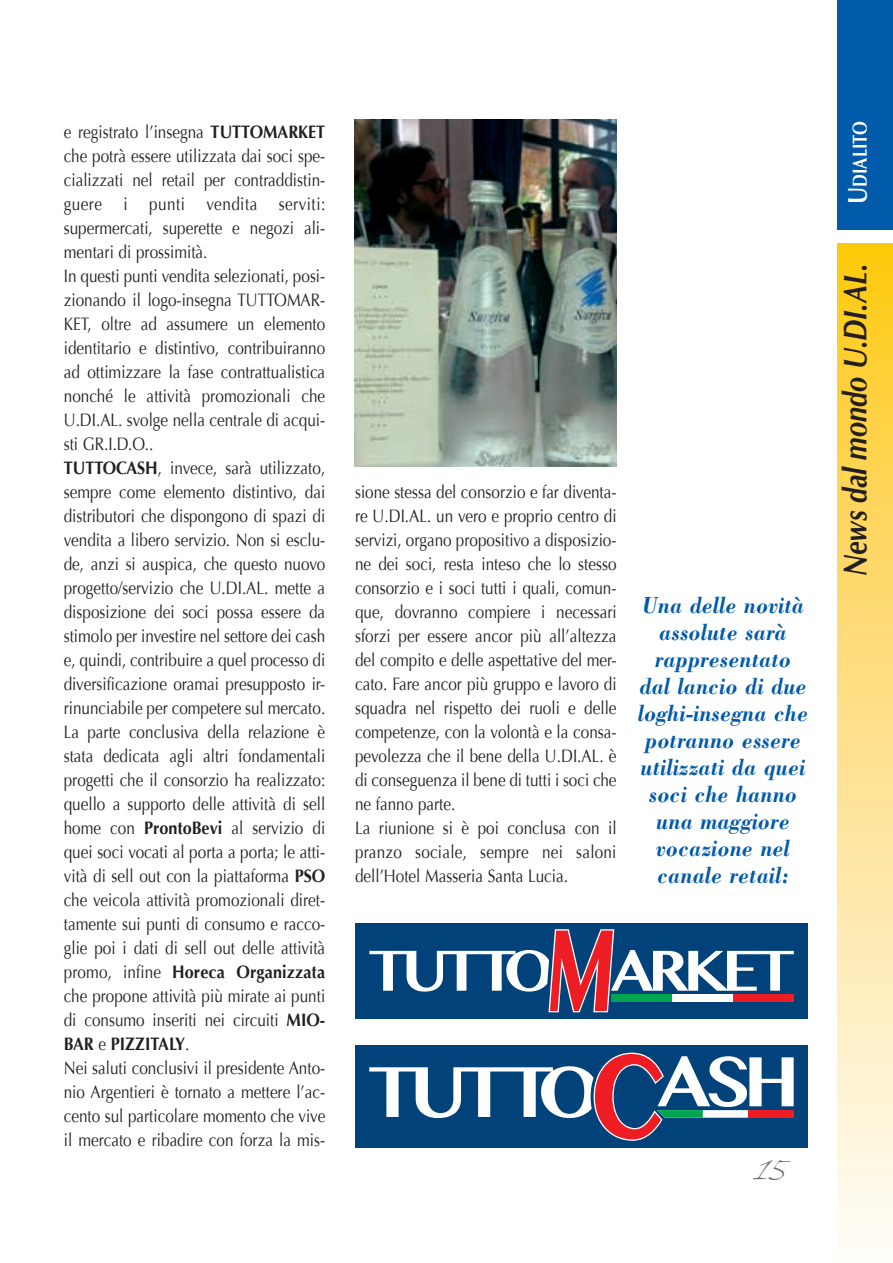
<style>
.page{position:relative;width:893px;height:1263px;background:#fff}
.page>*{position:absolute;margin:0;border:0;box-sizing:border-box;transform-origin:0 0}
.t1{font:36px "Scriptina";color:#6c6d70}
.t2{font:italic 700 33px "Optima";color:#231f20;scale:.82 1}
.t3{font:italic 700 24px/27px "Bodoni";letter-spacing:.01em;color:#015aaa;text-align:center;scale:.9 1}
.t4{font:700 20.25px "Optima";color:#fff;scale:.82 1}
.t5{font:18px/24px "Optima";color:#231f20;scale:.85 1}
.s1{font-weight:700}
.s2{font-size:27px}
</style>
<div class="page">
<div style="left:838px;top:0;width:55px;height:230px;background:#015aaa"></div>
<svg style="left:838px;top:243px;width:55px;height:993px"></svg>
<img style="left:355px;top:119px;width:262px;height:347px">
<div style="left:355px;top:923px;width:453px;height:95px;background:#004279"></div>
<svg style="left:369px;top:929px;width:425px;height:83px"></svg>
<div style="left:355px;top:1045px;width:453px;height:103px;background:#004279"></div>
<svg style="left:369px;top:1053px;width:425px;height:88px"></svg>
<p class="t5" style="left:64px;top:120px;width:309px">e registrato l’insegna <span class="s1">TUTTOMARKET </span>che potrà essere utilizzata dai soci spe&shy;cializzati nel retail per contraddistin&shy;guere i punti vendita serviti: supermercati, superette e negozi ali&shy;mentari di prossimità.<br>In questi punti vendita selezionati, posi&shy;zionando il logo-insegna TUTTOMAR-KET, oltre ad assumere un elemento identitario e distintivo, contribuiranno ad ottimizzare la fase contrattualistica nonché le attività promozionali che U.DI.AL. svolge nella centrale di acqui&shy;sti GR.I.D.O..<br><span class="s1">TUTTOCASH</span>, invece, sarà utilizzato, sempre come elemento distintivo, dai distributori che dispongono di spazi di vendita a libero servizio. Non si esclu&shy;de, anzi si auspica, che questo nuovo progetto/servizio che U.DI.AL. mette a disposizione dei soci possa essere da stimolo per investire nel settore dei cash e, quindi, contribuire a quel processo di diversificazione oramai presupposto ir&shy;rinunciabile per competere sul mercato.<br>La parte conclusiva della relazione è stata dedicata agli altri fondamentali progetti che il consorzio ha realizzato: quello a supporto delle attività di sell home con <span class="s1">ProntoBevi</span> al servizio di quei soci vocati al porta a porta; le atti&shy;vità di sell out con la piattaforma <span class="s1">PSO </span>che veicola attività promozionali diret&shy;tamente sui punti di consumo e racco&shy;glie poi i dati di sell out delle attività promo, infine <span class="s1">Horeca Organizzata </span>che propone attività più mirate ai punti di consumo inseriti nei circuiti <span class="s1">MIO-BAR</span> e <span class="s1">PIZZITALY</span>.<br>Nei saluti conclusivi il presidente Anto&shy;nio Argentieri è tornato a mettere l’ac&shy;cento sul particolare momento che vive il mercato e ribadire con forza la mis-</p>
<p class="t5" style="left:355px;top:480px;width:309px">sione stessa del consorzio e far diventa&shy;re U.DI.AL. un vero e proprio centro di servizi, organo propositivo a disposizio&shy;ne dei soci, resta inteso che lo stesso consorzio e i soci tutti i quali, comun&shy;que, dovranno compiere i necessari sforzi per essere ancor più all’altezza del compito e delle aspettative del mer&shy;cato. Fare ancor più gruppo e lavoro di squadra nel rispetto dei ruoli e delle competenze, con la volontà e la consa&shy;pevolezza che il bene della U.DI.AL. è di conseguenza il bene di tutti i soci che ne fanno parte.<br>La riunione si è poi conclusa con il pranzo sociale, sempre nei saloni dell’Hotel Masseria Santa Lucia.</p>
<h3 class="t3" style="left:638px;top:590px;width:190px">Una delle novità assolute sarà rappresentato dal lancio di due loghi-insegna che potranno essere utilizzati da quei soci che hanno una maggiore vocazione nel canale retail:</h3>
<h1 class="t1" style="left:755px;top:1146px;width:32px">15</h1>
<p class="t4" style="left:848px;top:204px;width:103px;rotate:-90deg"><span class="s2">U</span>dialito</p>
<h2 class="t2" style="left:836px;top:576px;width:382px;rotate:-90deg">News dal mondo U.DI.AL.</h2>
</div>
